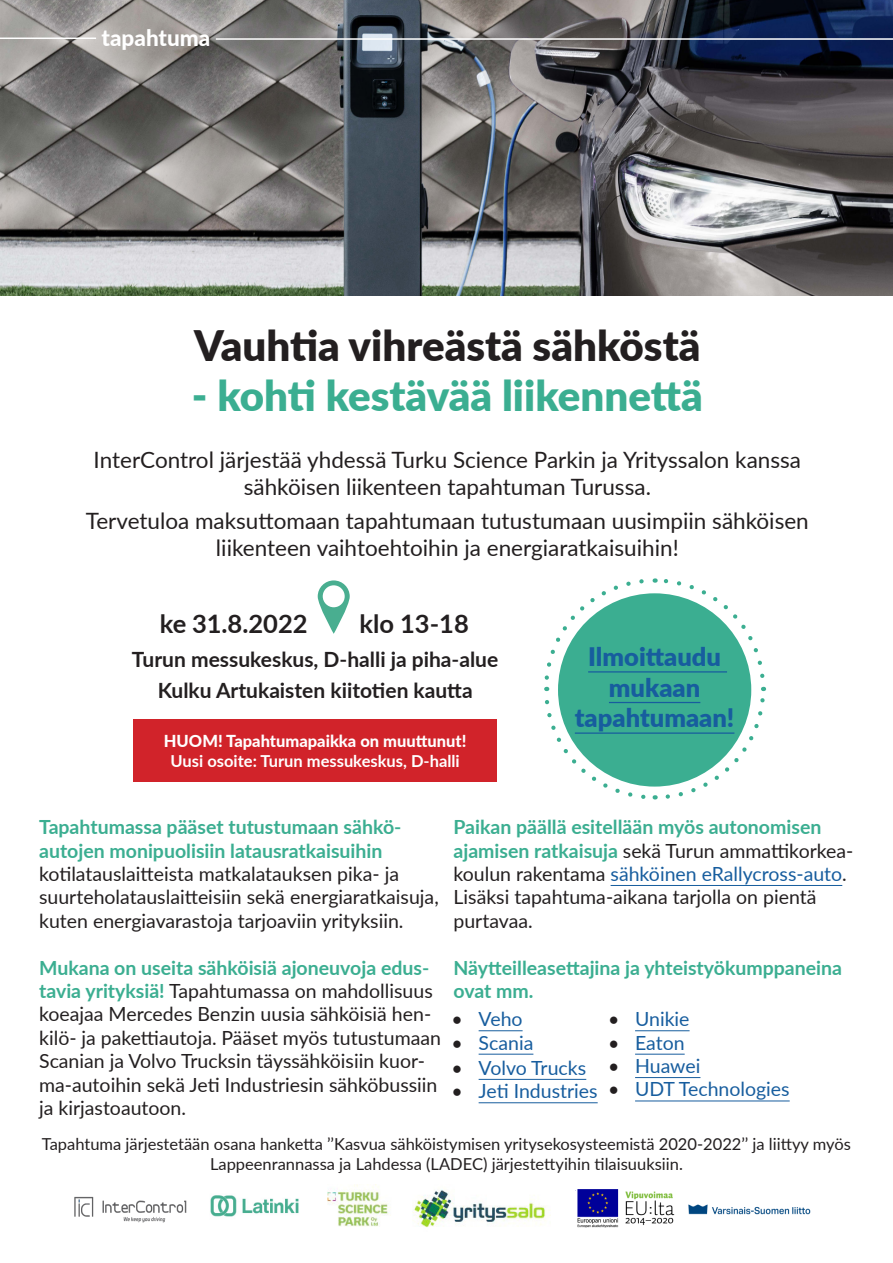
<style>
.page{position:relative;width:893px;height:1263px;background:#fff}
.page>*{position:absolute;margin:0;border:0;box-sizing:border-box;transform-origin:0 0}
.t1{font:900 42px "Lato";color:#3bae91}
.t2{font:900 42px "Lato";color:#231f20}
.t3{font:900 25.5px/30.6px "Lato";color:#175d9e;text-align:center}
.t4{font:700 25.5px "Lato";color:#231f20}
.t5{font:22.5px/27px "Lato";color:#231f20;text-align:center}
.t6{font:800 22.5px "Lato";color:#fff}
.t7{font:700 21px "Lato";color:#231f20}
.t8{font:19.5px/23.4px "Lato";color:#231f20}
.t9{font:19.5px "Lato";color:#175d9e}
.t10{font:700 19.5px/23.4px "Lato";color:#3bae91}
.t11{font:16.5px/19.8px "Lato";color:#231f20;text-align:center}
.t12{font:700 16.5px/19.8px "Lato";color:#fff;text-align:center}
.s1{font-weight:800}
.s2{font-weight:700;color:#3bae91}
.s3{color:#175d9e}
.s4{color:#231f20}
</style>
<div class="page">
<img style="left:0;top:0;width:893px;height:296px">
<hr style="left:216px;top:38px;width:677px;height:2px;background:#fff">
<hr style="left:611px;top:885px;width:231px;height:1px;background:#175d9e">
<hr style="left:479px;top:1030px;width:44px;height:1px;background:#175d9e">
<hr style="left:479px;top:1054px;width:54px;height:1px;background:#175d9e">
<hr style="left:479px;top:1079px;width:107px;height:1px;background:#175d9e">
<hr style="left:479px;top:1102px;width:119px;height:1px;background:#175d9e">
<hr style="left:635px;top:1030px;width:55px;height:1px;background:#175d9e">
<hr style="left:635px;top:1054px;width:50px;height:1px;background:#175d9e">
<hr style="left:635px;top:1077px;width:65px;height:1px;background:#175d9e">
<hr style="left:635px;top:1100px;width:155px;height:1px;background:#175d9e">
<svg style="left:663px;top:687px;width:104px;height:112px"></svg>
<svg style="left:655px;top:578px;width:110px;height:102px"></svg>
<svg style="left:544px;top:579px;width:101px;height:112px"></svg>
<svg style="left:545px;top:699px;width:111px;height:101px"></svg>
<div style="left:558px;top:593px;width:193px;height:193px;background:#3bae91;border-radius:50%"></div>
<hr style="left:588px;top:671px;width:139px;height:1px;background:#175d9e">
<hr style="left:609px;top:702px;width:91px;height:1px;background:#175d9e">
<hr style="left:575px;top:732px;width:159px;height:2px;background:#175d9e">
<svg style="left:317px;top:580px;width:33px;height:54px"></svg>
<hr style="left:0;top:38px;width:96px;height:1px;background:#fff">
<img style="left:74px;top:1196px;width:112px;height:26px">
<img style="left:327px;top:1184px;width:224px;height:43px">
<img style="left:575px;top:1189px;width:236px;height:39px">
<img style="left:210px;top:1195px;width:89px;height:22px">
<div style="left:133px;top:719px;width:363px;height:62px;background:#d1232a"></div>
<p class="t6" style="left:102px;top:21px;width:110px">tapahtuma</p>
<p class="t2" style="left:194px;top:314px;width:508px">Vauhtia vihreästä sähköstä</p>
<p class="t1" style="left:192px;top:364px;width:512px">- kohti kestävää liikennettä</p>
<p class="t5" style="left:94px;top:445px;width:709px">InterControl järjestää yhdessä Turku Science Parkin ja Yrityssalon kanssa sähköisen liikenteen tapahtuman Turussa.</p>
<p class="t5" style="left:86px;top:507px;width:724px">Tervetuloa maksuttomaan tapahtumaan tutustumaan uusimpiin sähköisen liikenteen vaihtoehtoihin ja energiaratkaisuihin!</p>
<p class="t4" style="left:160px;top:604px;width:149px">ke 31.8.2022</p>
<p class="t4" style="left:359px;top:604px;width:111px">klo 13-18</p>
<p class="t7" style="left:132px;top:644px;width:368px">Turun messukeskus, D-halli ja piha-alue</p>
<p class="t7" style="left:158px;top:675px;width:317px">Kulku Artukaisten kiitotien kautta</p>
<p class="t12" style="left:164px;top:730px;width:304px"><span class="s1">HUOM! Tapahtumapaikka on muuttunut!<br></span>Uusi osoite: Turun messukeskus, D-halli</p>
<p class="t3" style="left:575px;top:640px;width:161px">Ilmoittaudu mukaan tapahtumaan!</p>
<p class="t8" style="left:39px;top:814px;width:401px"><span class="s2">Tapahtumassa pääset tutustumaan sähkö&shy;autojen monipuolisiin latausratkaisuihin </span>kotilatauslaitteista matkalatauksen pika- ja suurteholatauslaitteisiin sekä energiaratkaisuja, kuten energiavarastoja tarjoaviin yrityksiin.</p>
<p class="t8" style="left:39px;top:955px;width:403px"><span class="s2">Mukana on useita sähköisiä ajoneuvoja edus&shy;tavia yrityksiä!</span> Tapahtumassa on mahdollisuus koeajaa Mercedes Benzin uusia sähköisiä hen&shy;kilö- ja pakettiautoja. Pääset myös tutustumaan Scanian ja Volvo Trucksin täyssähköisiin kuor&shy;ma-autoihin sekä Jeti Industriesin sähköbussiin ja kirjastoautoon.</p>
<p class="t8" style="left:453px;top:814px;width:401px"><span class="s2">Paikan päällä esitellään myös autonomisen ajamisen ratkaisuja</span> sekä Turun ammattikorkea&shy;koulun rakentama <span class="s3">sähköinen eRallycross-auto</span>.<br>Lisäksi tapahtuma-aikana tarjolla on pientä purtavaa.</p>
<p class="t10" style="left:453px;top:955px;width:390px">Näytteilleasettajina ja yhteistyökumppaneina ovat mm.</p>
<p class="t9" style="left:452px;top:1005px;width:72px"><span class="s4">•</span> Veho</p>
<p class="t9" style="left:452px;top:1028px;width:83px"><span class="s4">•</span> Scania</p>
<p class="t9" style="left:452px;top:1054px;width:136px"><span class="s4">•</span> Volvo Trucks</p>
<p class="t9" style="left:452px;top:1077px;width:148px"><span class="s4">•</span> Jeti Industries</p>
<p class="t9" style="left:608px;top:1005px;width:83px"><span class="s4">•</span> Unikie</p>
<p class="t9" style="left:608px;top:1028px;width:78px"><span class="s4">•</span> Eaton</p>
<p class="t9" style="left:608px;top:1052px;width:94px"><span class="s4">•</span> Huawei</p>
<p class="t9" style="left:608px;top:1075px;width:183px"><span class="s4">•</span> UDT Technologies</p>
<p class="t11" style="left:42px;top:1134px;width:811px">Tapahtuma järjestetään osana hanketta ’’Kasvua sähköistymisen yritysekosysteemistä 2020-2022’’ ja liittyy myös<br>Lappeenrannassa ja Lahdessa (LADEC) järjestettyihin tilaisuuksiin.</p>
</div>
